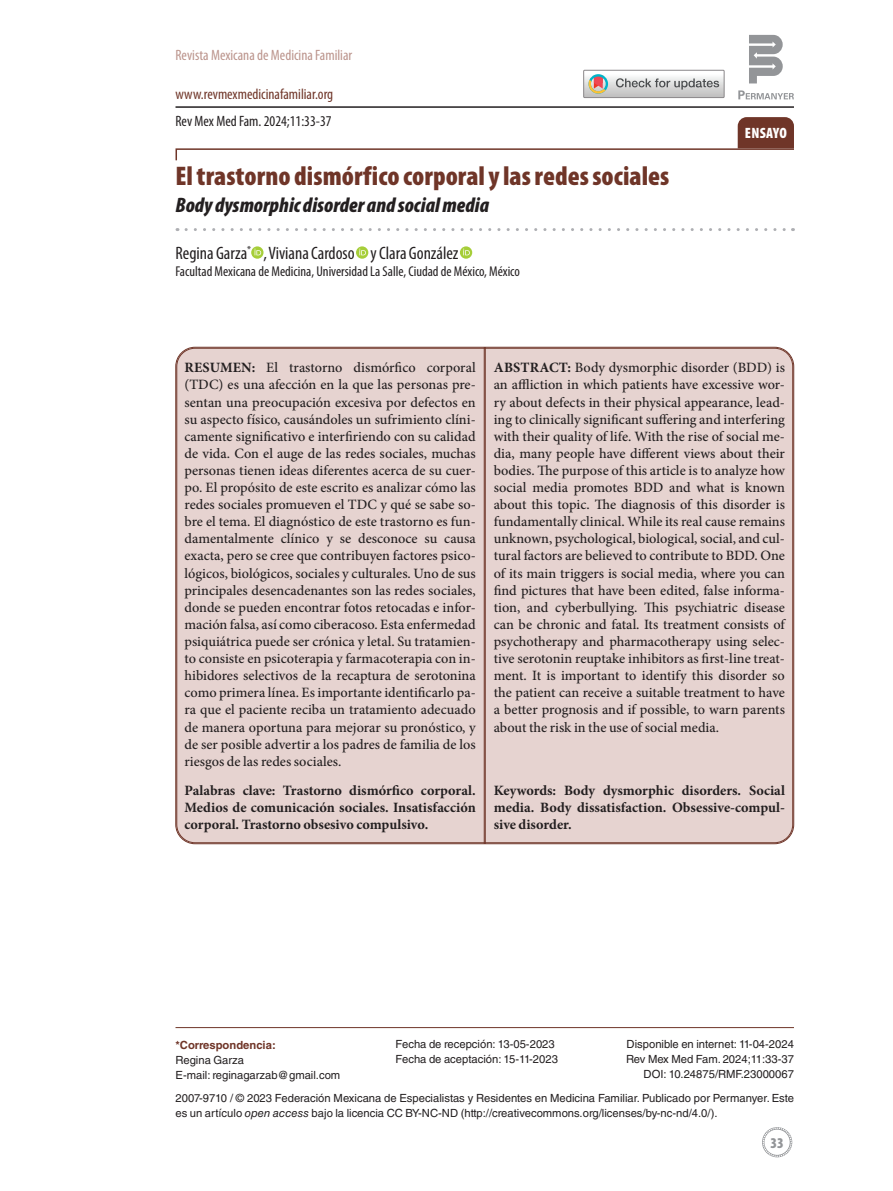
<style>
.page{position:relative;width:893px;height:1191px;background:#fff}
.page>*{position:absolute;margin:0;border:0;box-sizing:border-box;transform-origin:0 0}
.t1{font:900 condensed 27px "Myriad Pro";letter-spacing:.005em;color:#6f3528}
.t2{font:italic 900 condensed 21px "Myriad Pro";color:#231f20}
.t3{font:condensed 18px "Myriad Pro";color:#231f20}
.t4{font:condensed 15px "Myriad Pro";color:#bb948c}
.t5{font:condensed 15px "Myriad Pro";color:#6f3528}
.t6{font:condensed 15px "Myriad Pro";color:#231f20}
.t7{font:900 condensed 15px "Myriad Pro";letter-spacing:.02em;color:#fff}
.t8{font:900 condensed 15px "Myriad Pro";color:#939598}
.t9{font:500 14.25px/17.1px "Minion Pro";color:#231f20;text-align:justify}
.t10{font:700 14.25px/17.1px "Minion Pro";color:#231f20;text-align:justify}
.t11{font:condensed 14.25px "Myriad Pro";color:#231f20}
.t12{font:11.25px/15px "Helvetica LT Std";color:#231f20}
.t13{font:700 11.25px "Helvetica LT Std";color:#6f3528}
.s1{font-weight:700}
.s2{font-style:italic}
</style>
<div class="page">
<svg style="left:762px;top:1127px;width:30px;height:30px"></svg>
<svg style="left:749px;top:35px;width:34px;height:48px"></svg>
<svg style="left:738px;top:90px;width:56px;height:9px"></svg>
<hr style="left:175px;top:106px;width:619px;height:2px;background:#231f20">
<svg style="left:584px;top:70px;width:140px;height:28px"></svg>
<div style="left:177px;top:348px;width:616px;height:494px;background:#e6d3d0;border-radius:18px"></div>
<hr style="left:485px;top:347px;width:1px;height:497px;background:#6f3528">
<hr style="left:484px;top:347px;width:1px;height:497px;background:#6f3528">
<svg style="left:186px;top:228px;width:607px;height:3px"></svg>
<svg style="left:251px;top:246px;width:12px;height:13px"></svg>
<svg style="left:254px;top:249px;width:7px;height:6px"></svg>
<svg style="left:356px;top:246px;width:12px;height:13px"></svg>
<svg style="left:359px;top:249px;width:7px;height:6px"></svg>
<svg style="left:460px;top:246px;width:12px;height:13px"></svg>
<svg style="left:463px;top:249px;width:7px;height:6px"></svg>
<svg style="left:175px;top:117px;width:619px;height:44px"></svg>
<hr style="left:176px;top:1027px;width:618px;height:1px;background:#6f3528">
<p class="t4" style="left:176px;top:46px;width:178px">Revista Mexicana de Medicina Familiar</p>
<p class="t5" style="left:176px;top:85px;width:159px">www.revmexmedicinafamiliar.org</p>
<p class="t6" style="left:175px;top:112px;width:158px">Rev Mex Med Fam. 2024;11:33-37</p>
<h1 class="t1" style="left:176px;top:160px;width:495px">El trastorno dismórfico corporal y las redes sociales</h1>
<h2 class="t2" style="left:176px;top:193px;width:315px">Body dysmorphic disorder and social media</h2>
<p class="t3" style="left:176px;top:242px;width:285px">Regina Garza<sup>*</sup> , Viviana Cardoso y Clara González</p>
<p class="t11" style="left:176px;top:262px;width:346px">Facultad Mexicana de Medicina, Universidad La Salle, Ciudad de México, México</p>
<p class="t7" style="left:745px;top:125px;width:44px">ENSAYO</p>
<p class="t9" style="left:184px;top:359px;width:293px"><span class="s1">RESUMEN:</span> El trastorno dismórfico corporal (TDC) es una afección en la que las personas pre&shy;sentan una preocupación excesiva por defectos en su aspecto físico, causándoles un sufrimiento clíni&shy;camente significativo e interfiriendo con su calidad de vida. Con el auge de las redes sociales, muchas personas tienen ideas diferentes acerca de su cuer&shy;po. El propósito de este escrito es analizar cómo las redes sociales promueven el TDC y qué se sabe so&shy;bre el tema. El diagnóstico de este trastorno es fun&shy;damentalmente clínico y se desconoce su causa exacta, pero se cree que contribuyen factores psico&shy;lógicos, biológicos, sociales y culturales. Uno de sus principales desencadenantes son las redes sociales, donde se pueden encontrar fotos retocadas e infor&shy;mación falsa, así como ciberacoso. Esta enfermedad psiquiátrica puede ser crónica y letal. Su tratamien&shy;to consiste en psicoterapia y farmacoterapia con in&shy;hibidores selectivos de la recaptura de serotonina como primera línea. Es importante identificarlo pa&shy;ra que el paciente reciba un tratamiento adecuado de manera oportuna para mejorar su pronóstico, y de ser posible advertir a los padres de familia de los riesgos de las redes sociales.</p>
<p class="t10" style="left:184px;top:781px;width:293px">Palabras clave: Trastorno dismórfico corporal.<br>Medios de comunicación sociales. Insatisfacción corporal. Trastorno obsesivo compulsivo.</p>
<p class="t9" style="left:494px;top:359px;width:293px"><span class="s1">ABSTRACT:</span> Body dysmorphic disorder (BDD) is an affliction in which patients have excessive wor&shy;ry about defects in their physical appearance, lead&shy;ing to clinically significant suffering and interfering with their quality of life. With the rise of social me&shy;dia, many people have different views about their bodies. The purpose of this article is to analyze how social media promotes BDD and what is known about this topic. The diagnosis of this disorder is fundamentally clinical. While its real cause remains unknown, psychological, biological, social, and cul&shy;tural factors are believed to contribute to BDD. One of its main triggers is social media, where you can find pictures that have been edited, false informa&shy;tion, and cyberbullying. This psychiatric disease can be chronic and fatal. Its treatment consists of psychotherapy and pharmacotherapy using selec&shy;tive serotonin reuptake inhibitors as first-line treat&shy;ment. It is important to identify this disorder so the patient can receive a suitable treatment to have a better prognosis and if possible, to warn parents about the risk in the use of social media.</p>
<p class="t10" style="left:494px;top:781px;width:293px">Keywords: Body dysmorphic disorders. Social media. Body dissatisfaction. Obsessive-compul&shy;sive disorder.</p>
<p class="t12" style="left:396px;top:1036px;width:164px">Fecha de recepción: 13-05-2023<br>Fecha de aceptación: 15-11-2023</p>
<p class="t12" style="left:176px;top:1091px;width:620px">2007-9710 / © 2023 Federación Mexicana de Especialistas y Residentes en Medicina Familiar. Publicado por Permanyer. Este es un artículo <span class="s2">open access</span> bajo la licencia CC BY-NC-ND (http://creativecommons.org/licenses/by-nc-nd/4.0/).</p>
<p class="t12" style="left:626px;top:1036px;width:169px;text-align:right">Disponible en internet: 11-04-2024<br>Rev Mex Med Fam. 2024;11:33-37<br>DOI: 10.24875/RMF.23000067</p>
<p class="t13" style="left:176px;top:1038px;width:102px">*Correspondencia:</p>
<p class="t12" style="left:176px;top:1052px;width:166px">Regina Garza<br>E-mail: reginagarzab@gmail.com</p>
<p class="t8" style="left:770px;top:1134px;width:15px">33</p>
</div>
